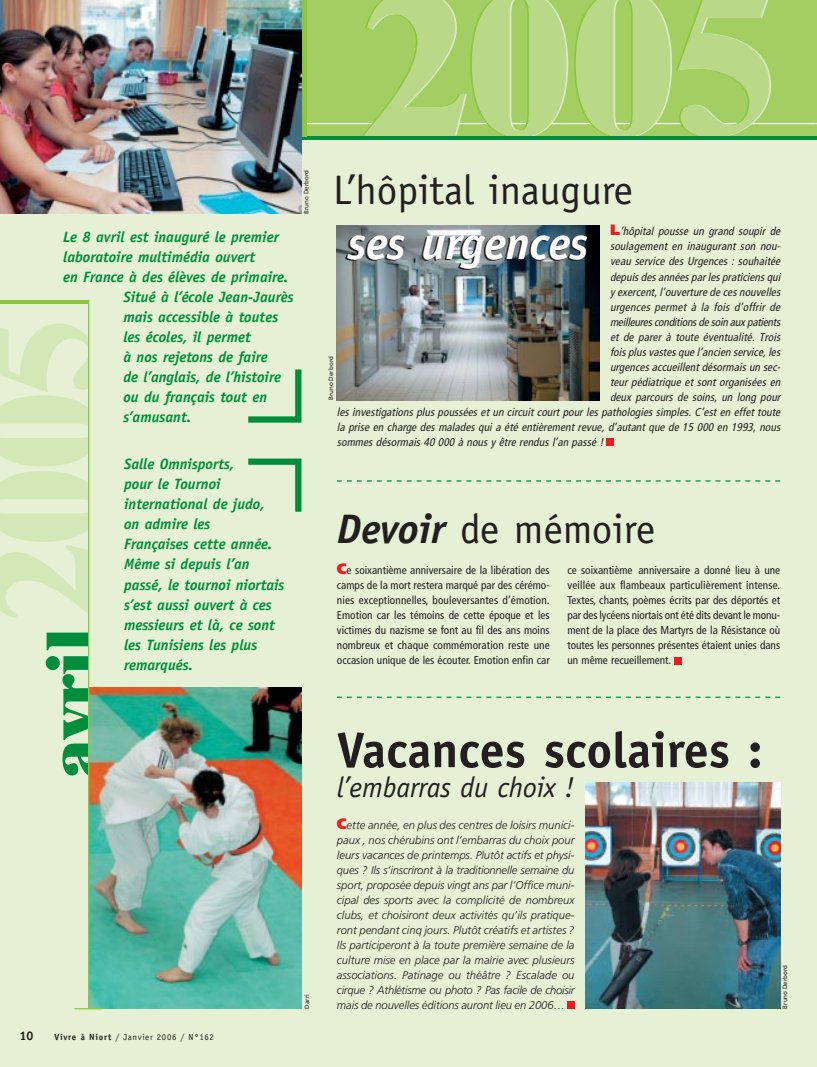
<style>
.page{position:relative;width:817px;height:1067px;background:#fff}
.page>*{position:absolute;margin:0;border:0;box-sizing:border-box;transform-origin:0 0}
.t1{font:800 200px "Times";color:#8cc63f}
.t2{font:800 150px "Times";color:#d4e7b7}
.t3{font:800 75px "Times";color:#008e3c}
.t4{font:700 50px "Officina Sans";color:#231f20}
.t5{font:italic 700 46.25px "Officina Sans";color:#fff}
.t6{font:41.25px "Officina Sans";color:#231f20}
.t7{font:italic 28.75px "Officina Sans";letter-spacing:-.005em;color:#231f20}
.t8{font:italic 700 15px/20px "Officina Sans";color:#008e3c}
.t9{font:700 12.5px "Officina Sans";color:#231f20}
.t10{font:italic condensed 11.25px "Frutiger";letter-spacing:.015em;color:#231f20}
.t11{font:italic 300 11.25px/15px "Frutiger";letter-spacing:-.005em;color:#231f20;text-align:justify}
.t12{font:condensed 11.25px/15px "Frutiger";color:#231f20;text-align:justify}
.t13{font:8.75px "Officina Sans";letter-spacing:.075em;color:#231f20}
.t14{font:6.25px "Frutiger";color:#231f20}
.s1{font-weight:700}
.s2{font-weight:900;font-style:normal;font-stretch:normal;font-size:15px;color:#ed1c24}
.s3{font-weight:700;font-style:italic}
.s4{font-weight:900;font-stretch:normal;font-size:15px;color:#ed1c24}
.s5{font-weight:900;font-style:normal;font-size:15px;color:#ed1c24}
</style>
<div class="page">
<img style="left:0;top:0;width:816px;height:1066px">
<h3 class="t8" style="left:63px;top:228px;width:217px">Le 8 avril est inauguré le premier</h3>
<h3 class="t8" style="left:63px;top:248px;width:194px">laboratoire multimédia ouvert</h3>
<h3 class="t8" style="left:63px;top:268px;width:226px">en France à des élèves de primaire.</h3>
<h3 class="t8" style="left:123px;top:288px;width:172px">Situé à l’école Jean-Jaurès</h3>
<h3 class="t8" style="left:123px;top:308px;width:156px">mais accessible à toutes</h3>
<h3 class="t8" style="left:123px;top:328px;width:129px">les écoles, il permet</h3>
<h3 class="t8" style="left:123px;top:348px;width:146px">à nos rejetons de faire</h3>
<h3 class="t8" style="left:123px;top:368px;width:159px">de l’anglais, de l’histoire</h3>
<h3 class="t8" style="left:123px;top:388px;width:145px">ou du français tout en</h3>
<h3 class="t8" style="left:123px;top:408px;width:69px">s’amusant.</h3>
<h2 class="t2" style="left:-10px;top:618px;width:300px;rotate:-90deg">2005</h2>
<h3 class="t3" style="left:47px;top:777px;width:152px;rotate:-90deg">avril</h3>
<h3 class="t8" style="left:124px;top:455px;width:162px">Salle Omnisports,<br>pour le Tournoi international de judo,<br>on admire les<br>Françaises cette année.<br>Même si depuis l’an passé, le tournoi niortais s’est aussi ouvert à ces messieurs et là, ce sont les Tunisiens les plus remarqués.</h3>
<p class="t14" style="left:303px;top:214px;width:45px;rotate:-90deg">Bruno Derbord</p>
<p class="t9" style="left:20px;top:1031px;width:15px">10</p>
<p class="t13" style="left:54px;top:1033px;width:161px"><span class="s1">Vivre à Niort</span> / Janvier 2006 / N°162</p>
<p class="t14" style="left:304px;top:1008px;width:16px;rotate:-90deg">Darri</p>
<h1 class="t1" style="left:365px;top:-7px;width:409px">2005</h1>
<h3 class="t6" style="left:333px;top:174px;width:301px">L’hôpital inaugure</h3>
<h3 class="t5" style="left:348px;top:225px;width:241px">ses urgences</h3>
<p class="t10" style="left:609px;top:227px;width:174px"><span class="s2">L</span> ’hôpital pousse un grand soupir de</p>
<p class="t10" style="left:609px;top:242px;width:174px">soulagement en inaugurant son nou-</p>
<p class="t10" style="left:609px;top:257px;width:174px">veau service des Urgences : souhaitée</p>
<p class="t10" style="left:609px;top:272px;width:174px">depuis des années parles praticiens qui</p>
<p class="t10" style="left:609px;top:287px;width:174px">y exercent,l’ouverture de ces nouvelles</p>
<p class="t10" style="left:609px;top:302px;width:174px">urgences permet à la fois d’offrir de</p>
<p class="t10" style="left:609px;top:317px;width:174px">meilleuresconditionsde soin auxpatients</p>
<p class="t10" style="left:609px;top:332px;width:174px">et de parer à toute éventualité. Trois</p>
<p class="t10" style="left:609px;top:347px;width:174px">fois plus vastes que l’ancien service,les</p>
<p class="t10" style="left:609px;top:362px;width:174px">urgences accueillent désormais un sec-</p>
<p class="t10" style="left:609px;top:377px;width:174px">teur pédiatrique et sont organisées en</p>
<p class="t10" style="left:609px;top:392px;width:174px">deux parcours de soins, un long pour</p>
<p class="t10" style="left:337px;top:407px;width:447px">les investigations plus poussées et un circuit court pour les pathologies simples. C’est en effet toute</p>
<p class="t10" style="left:337px;top:422px;width:447px">la prise en charge des malades qui a été entièrement revue, d’autant que de 15 000 en 1993, nous</p>
<p class="t10" style="left:337px;top:437px;width:270px">sommes désormais 40 000 à nous y être rendus l’an passé !</p>
<p class="t14" style="left:328px;top:400px;width:45px;rotate:-90deg">Bruno Derbord</p>
<h3 class="t6" style="left:337px;top:513px;width:320px"><span class="s3">Devoir</span> de mémoire</h3>
<p class="t12" style="left:337px;top:563px;width:214px"><span class="s4">C</span>e soixantième anniversaire de la libération des camps de la mort restera marqué par des cérémo&shy;nies exceptionnelles, bouleversantes d’émotion.<br>Emotion car les témoins de cette époque et les victimes du nazisme se font au fil des ans moins nombreux et chaque commémoration reste une occasion unique de les écouter. Emotion enfin car</p>
<p class="t12" style="left:567px;top:563px;width:214px">ce soixantième anniversaire a donné lieu à une veillée aux flambeaux particulièrement intense.<br>Textes, chants, poèmes écrits par des déportés et par des lycéens niortais ont été dits devant le monu&shy;ment de la place des Martyrs de la Résistance où toutes les personnes présentes étaient unies dans un même recueillement.</p>
<h3 class="t4" style="left:337px;top:730px;width:427px">Vacances scolaires :</h3>
<h3 class="t7" style="left:337px;top:776px;width:239px">l’embarras du choix !</h3>
<p class="t11" style="left:337px;top:817px;width:239px"><span class="s5">C</span>ette année, en plus des centres de loisirs munici&shy;paux , nos chérubins ont l’embarras du choix pour leurs vacances de printemps. Plutôt actifs et physi&shy;ques ? Ils s’inscriront à la traditionnelle semaine du sport, proposée depuis vingt ans par l’Office muni&shy;cipal des sports avec la complicité de nombreux clubs, et choisiront deux activités qu’ils pratique&shy;ront pendant cinq jours. Plutôt créatifs et artistes ?<br>Ils participeront à la toute première semaine de la culture mise en place par la mairie avec plusieurs associations. Patinage ou théâtre ? Escalade ou cirque ? Athlétisme ou photo ? Pas facile de choisir mais de nouvelles éditions auront lieu en 2006…</p>
<p class="t14" style="left:782px;top:1008px;width:45px;rotate:-90deg">Bruno Derbord</p>
</div>
